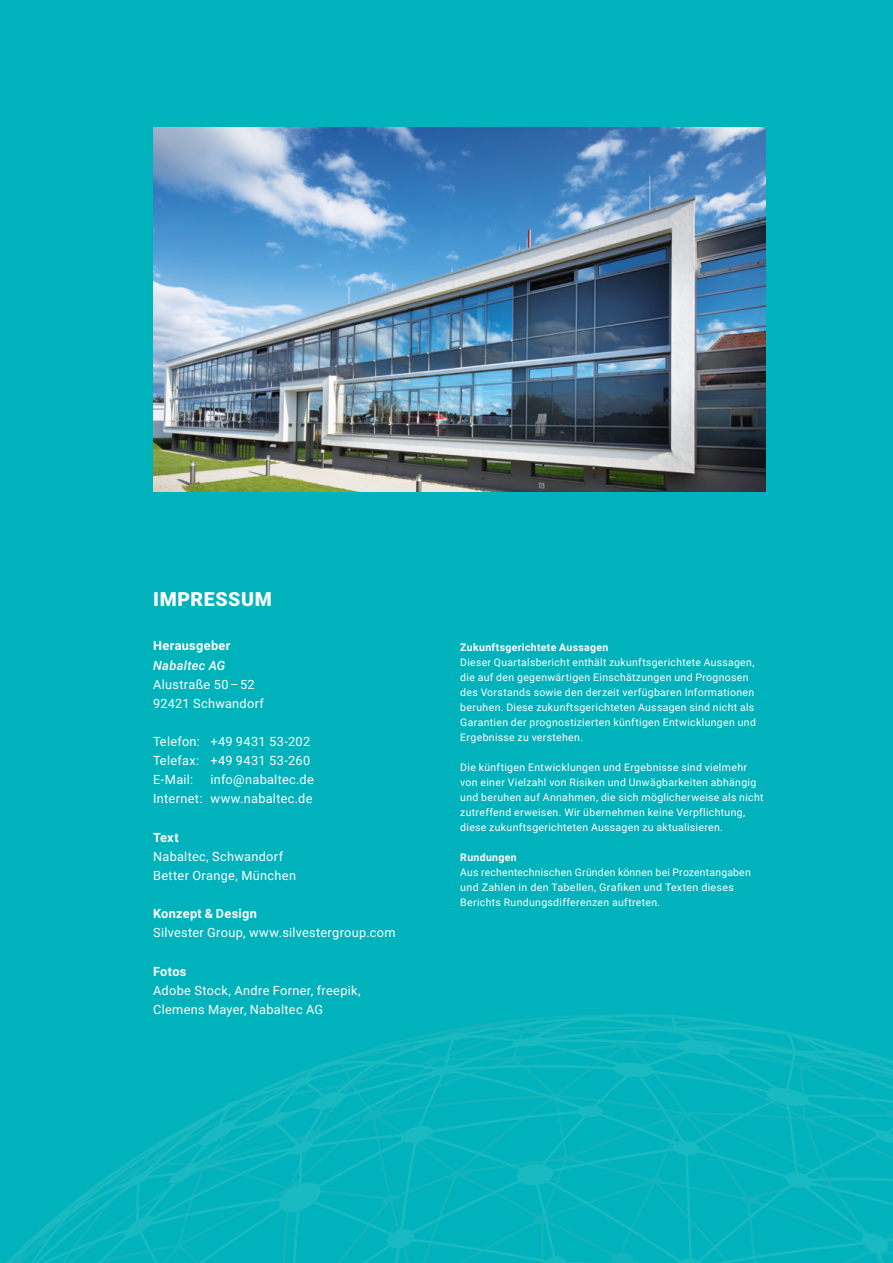
<style>
.page{position:relative;width:893px;height:1263px;background:#00b2bb}
.page>*{position:absolute;margin:0;border:0;box-sizing:border-box;transform-origin:0 0}
.t1{font:900 19.5px "Roboto";letter-spacing:.035em;color:#fff}
.t2{font:12.75px/19.2px "Roboto";letter-spacing:.025em;color:#fff}
.t3{font:700 12.75px "Roboto";letter-spacing:.025em;color:#fff}
.t4{font:italic 500 12.75px "Roboto";letter-spacing:.025em;color:#fff}
.t5{font:10.5px/15px "Roboto";letter-spacing:.03em;color:#fff}
.t6{font:700 10.5px "Roboto";letter-spacing:.03em;color:#fff}
</style>
<div class="page">
<svg style="left:6px;top:1014px;width:887px;height:249px"></svg>
<img style="left:153px;top:128px;width:612px;height:364px">
<h1 class="t1" style="left:153px;top:585px;width:120px">IMPRESSUM</h1>
<p class="t3" style="left:153px;top:637px;width:79px">Herausgeber</p>
<p class="t4" style="left:153px;top:656px;width:74px">Nabaltec AG</p>
<p class="t2" style="left:153px;top:674px;width:112px">Alustraße 50 – 52<br>92421 Schwandorf</p>
<p class="t2" style="left:153px;top:731px;width:159px;text-align:justify">Telefon: +49 9431 53-202<br>Telefax: +49 9431 53-260<br>E-Mail:</p>
<p class="t2" style="left:153px;top:770px;width:162px;text-align:right">info@nabaltec.de<br>Internet: www.nabaltec.de</p>
<p class="t3" style="left:153px;top:828px;width:27px">Text</p>
<p class="t2" style="left:153px;top:846px;width:145px">Nabaltec, Schwandorf<br>Better Orange, München</p>
<p class="t3" style="left:153px;top:905px;width:105px">Konzept &amp; Design</p>
<p class="t2" style="left:153px;top:923px;width:244px">Silvester Group, www.silvestergroup.com</p>
<p class="t3" style="left:153px;top:962px;width:35px">Fotos</p>
<p class="t2" style="left:153px;top:980px;width:209px">Adobe Stock, Andre Forner, freepik,<br>Clemens Mayer, Nabaltec AG</p>
<p class="t6" style="left:460px;top:640px;width:150px">Zukunftsgerichtete Aussagen</p>
<p class="t5" style="left:460px;top:654px;width:297px">Dieser Quartalsbericht enthält zukunftsgerichtete Aussagen, die auf den gegenwärtigen Einschätzungen und Prognosen des Vorstands sowie den derzeit verfügbaren Informationen beruhen. Diese zukunftsgerichteten Aussagen sind nicht als Garantien der prognostizierten künftigen Entwicklungen und Ergebnisse zu verstehen.</p>
<p class="t5" style="left:460px;top:759px;width:305px">Die künftigen Entwicklungen und Ergebnisse sind vielmehr von einer Vielzahl von Risiken und Unwägbarkeiten abhängig und beruhen auf Annahmen, die sich möglicherweise als nicht zutreffend erweisen. Wir übernehmen keine Verpflichtung, diese zukunftsgerichteten Aussagen zu aktualisieren.</p>
<p class="t6" style="left:460px;top:850px;width:58px">Rundungen</p>
<p class="t5" style="left:460px;top:864px;width:292px">Aus rechentechnischen Gründen können bei Prozentangaben und Zahlen in den Tabellen, Grafiken und Texten dieses<br>Berichts Rundungsdifferenzen auftreten.</p>
</div>
